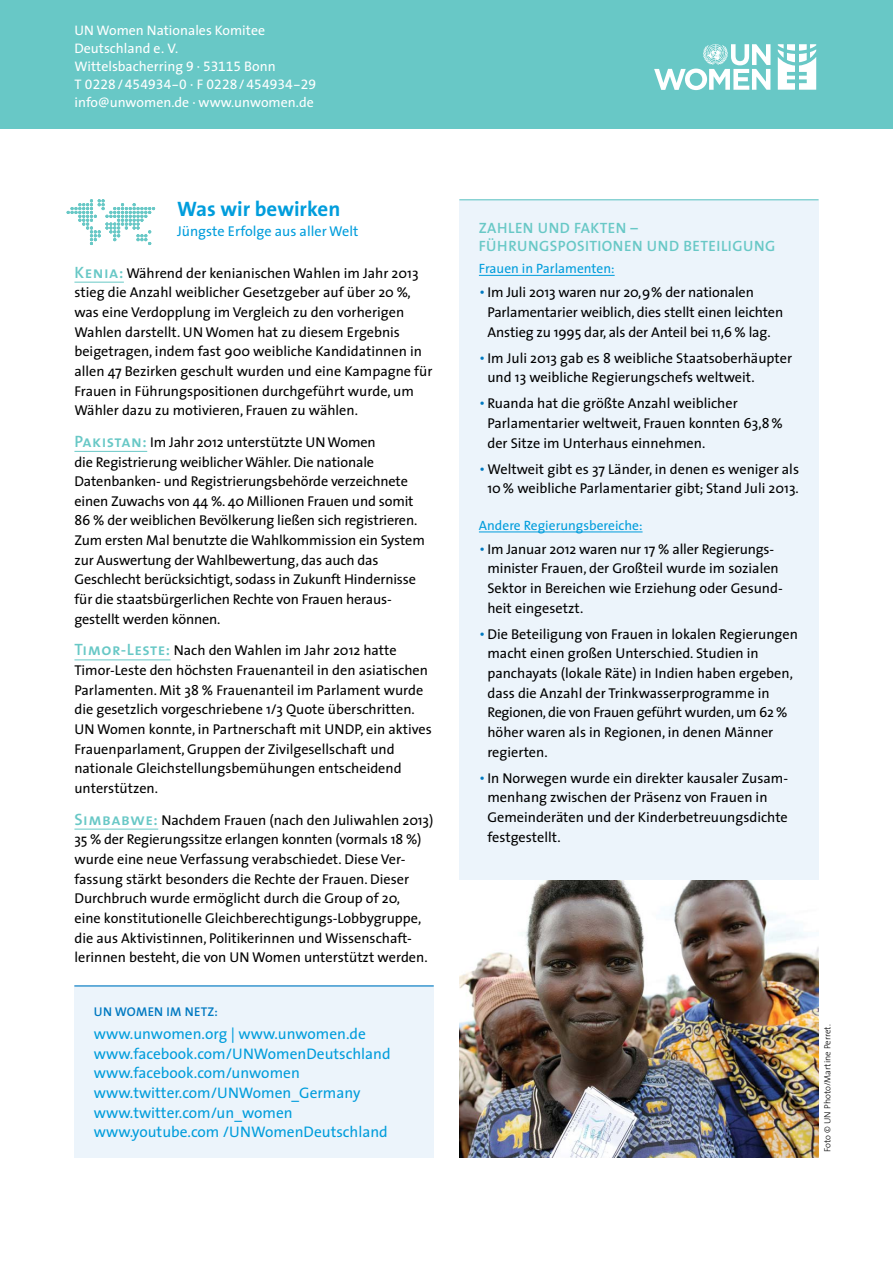
<style>
.page{position:relative;width:893px;height:1263px;background:#fff}
.page>*{position:absolute;margin:0;border:0;box-sizing:border-box;transform-origin:0 0}
.t1{font:700 21px "The Sans";color:#009ddc}
.t2{font:15.3px/19.6px "The Sans";color:#009ddc}
.t3{font:15px/18px "The Sans Semi Bold Caps";letter-spacing:.03em;color:#68c8c6}
.t4{font:14.25px/19.6px "The Sans";color:#000}
.t5{font:14.25px "The Sans";color:#009ddc}
.t6{font:13.8px/18px "The Sans";color:#fff}
.t7{font:13.8px "The Sans Expert";letter-spacing:.01em;color:#fff}
.t8{font:13.5px "The Sans";color:#009ddc}
.t9{font:12.75px "The Sans Semi Bold Caps";letter-spacing:.02em;color:#0079c1}
.t10{font:300 9px "The Sans";color:#000}
.s1{font-family:"The Sans Expert"}
.s2{font-family:"The Sans"}
.s3{font-family:"The Sans Semi Bold Caps";font-size:16.5px;color:#68c8c6}
.s4{font-weight:300;font-size:16.5px;color:#0079c1}
</style>
<div class="page">
<div style="left:0;top:0;width:893px;height:129px;background:#68c8c6"></div>
<svg style="left:654px;top:44px;width:116px;height:46px"></svg>
<svg style="left:778px;top:44px;width:38px;height:46px"></svg>
<hr style="left:74px;top:282px;width:50px;height:1px;background:#68c8c6">
<hr style="left:74px;top:451px;width:73px;height:1px;background:#68c8c6">
<hr style="left:74px;top:659px;width:97px;height:1px;background:#68c8c6">
<hr style="left:74px;top:829px;width:84px;height:1px;background:#68c8c6">
<svg style="left:67px;top:199px;width:88px;height:46px"></svg>
<div style="left:74px;top:985px;width:360px;height:173px;background:#ecf4fb"></div>
<hr style="left:74px;top:985px;width:360px;height:1px;background:#0079c1">
<div style="left:459px;top:199px;width:359px;height:682px;background:#ecf4fb"></div>
<hr style="left:459px;top:199px;width:359px;height:1px;background:#68c8c6">
<hr style="left:479px;top:275px;width:136px;height:1px;background:#009ddc">
<hr style="left:479px;top:532px;width:164px;height:1px;background:#009ddc">
<img style="left:459px;top:880px;width:359px;height:278px">
<p class="t6" style="left:74px;top:21px;width:203px">UN Women Nationales Komitee<br>Deutschland e. V.<br>Wittelsbacherring <span class="s1">9 · 53115</span> Bonn</p>
<p class="t7" style="left:74px;top:73px;width:243px"><span class="s2">T</span> 0228 / 454934-0 <span class="s2">· F</span> 0228 / 454934-29</p>
<p class="t6" style="left:74px;top:93px;width:241px">info@unwomen.de · www.unwomen.de</p>
<h1 class="t1" style="left:177px;top:191px;width:165px">Was wir bewirken</h1>
<p class="t5" style="left:177px;top:219px;width:183px">Jüngste Erfolge aus aller Welt</p>
<p class="t4" style="left:74px;top:263px;width:360px"><span class="s3">Kenia:</span> Während der kenianischen Wahlen im Jahr 2013 stieg die Anzahl weiblicher Gesetzgeber auf über 20 %, was eine Verdopplung im Vergleich zu den vorherigen Wahlen darstellt. UN Women hat zu diesem Ergebnis beigetragen, indem fast 900 weibliche Kandidatinnen in allen 47 Bezirken geschult wurden und eine Kampagne für Frauen in Führungspositionen durchgeführt wurde, um Wähler dazu zu motivieren, Frauen zu wählen.</p>
<p class="t4" style="left:74px;top:432px;width:352px"><span class="s3">Pakistan:</span> Im Jahr 2012 unterstützte UN Women<br>die Registrierung weiblicher Wähler. Die nationale Datenbanken- und Registrierungsbehörde verzeichnete einen Zuwachs von 44 %. 40 Millionen Frauen und somit 86 % der weiblichen Bevölkerung ließen sich registrieren.<br>Zum ersten Mal benutzte die Wahlkommission ein System zur Auswertung der Wahlbewertung, das auch das Geschlecht berücksichtigt, sodass in Zukunft Hindernisse für die staatsbürgerlichen Rechte von Frauen heraus&shy;gestellt werden können.</p>
<p class="t4" style="left:74px;top:640px;width:359px"><span class="s3">Timor-Leste:</span> Nach den Wahlen im Jahr 2012 hatte Timor-Leste den höchsten Frauenanteil in den asiatischen Parlamenten. Mit 38 % Frauenanteil im Parlament wurde die gesetzlich vorgeschriebene 1/3 Quote überschritten.<br>UN Women konnte, in Partnerschaft mit UNDP, ein aktives Frauenparlament, Gruppen der Zivilgesellschaft und nationale Gleichstellungsbemühungen entscheidend unterstützen.</p>
<p class="t4" style="left:74px;top:809px;width:360px"><span class="s3">Simbabwe:</span> Nachdem Frauen (nach den Juliwahlen 2013)<br>35 % der Regierungssitze erlangen konnten (vormals 18 %) wurde eine neue Verfassung verabschiedet. Diese Ver&shy;fassung stärkt besonders die Rechte der Frauen. Dieser Durchbruch wurde ermöglicht durch die Group of 20,<br>eine konstitutionelle Gleichberechtigungs-Lobbygruppe, die aus Aktivistinnen, Politikerinnen und Wissenschaft&shy;lerinnen besteht, die von UN Women unterstützt werden.</p>
<p class="t9" style="left:94px;top:1001px;width:126px">UN Women im Netz:</p>
<p class="t2" style="left:94px;top:1023px;width:298px">www.unwomen.org | www.unwomen.de www.facebook.com/UNWomenDeutschland www.facebook.com/unwomen www.twitter.com/UNWomen_Germany www.twitter.com/un_women www.youtube.com /UNWomenDeutschland</p>
<p class="t3" style="left:479px;top:218px;width:298px">ZAHLEN UND FAKTEN –<br>FÜHRUNGSposition en UND BETEI LIGUNG</p>
<p class="t8" style="left:479px;top:258px;width:137px">Frauen in Parlamenten:</p>
<p class="t4" style="left:487px;top:282px;width:297px;text-indent:-9px"><span class="s4">•</span>Im Juli 2013 waren nur 20,9% der nationalen<br>Parlamentarier weiblich, dies stellt einen leichten<br>Anstieg zu 1995 dar, als der Anteil bei 11,6 % lag.</p>
<p class="t4" style="left:487px;top:347px;width:306px;text-indent:-9px"><span class="s4">•</span>Im Juli 2013 gab es 8 weibliche Staatsoberhäupter und 13 weibliche Regierungschefs weltweit.</p>
<p class="t4" style="left:487px;top:393px;width:297px;text-indent:-9px"><span class="s4">•</span>Ruanda hat die größte Anzahl weiblicher<br>Parlamentarier weltweit, Frauen konnten 63,8 % der Sitze im Unterhaus einnehmen.</p>
<p class="t4" style="left:479px;top:458px;width:322px;text-align:center"><span class="s4">•</span>Weltweit gibt es 37 Länder, in denen es weniger als<br>10 % weibliche Parlamentarier gibt; Stand Juli 2013.</p>
<p class="t8" style="left:479px;top:514px;width:165px">Andere Regierungsbereiche:</p>
<p class="t4" style="left:487px;top:539px;width:297px;text-indent:-9px"><span class="s4">•</span>Im Januar 2012 waren nur 17 % aller Regierungs&shy;minister Frauen, der Großteil wurde im sozialen Sektor in Bereichen wie Erziehung oder Gesund&shy;heit eingesetzt.</p>
<p class="t4" style="left:487px;top:624px;width:312px;text-indent:-9px"><span class="s4">•</span>Die Beteiligung von Frauen in lokalen Regierungen macht einen großen Unterschied. Studien in panchayats (lokale Räte) in Indien haben ergeben, dass die Anzahl der Trinkwasserprogramme in Regionen, die von Frauen geführt wurden, um 62 % höher waren als in Regionen, in denen Männer regierten.</p>
<p class="t4" style="left:487px;top:768px;width:302px;text-indent:-9px"><span class="s4">•</span>In Norwegen wurde ein direkter kausaler Zusam&shy;menhang zwischen der Präsenz von Frauen in Gemeinderäten und der Kinderbetreuungsdichte festgestellt.</p>
<p class="t10" style="left:820px;top:1152px;width:129px;rotate:-90deg">Foto © UN Photo/Martine Perret.</p>
</div>
